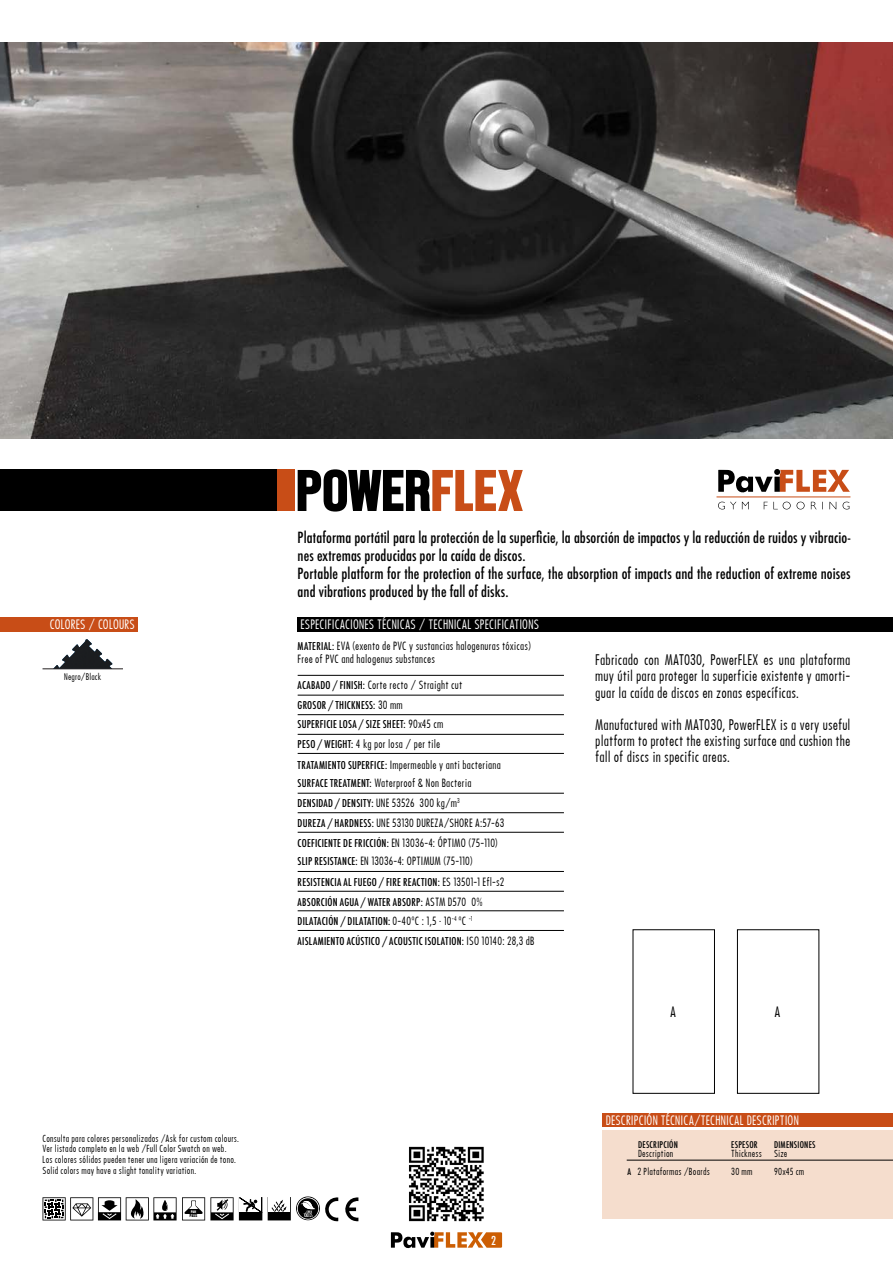
<style>
.page{position:relative;width:893px;height:1263px;background:#fff}
.page>*{position:absolute;margin:0;border:0;box-sizing:border-box;transform-origin:0 0}
.t1{font:60px "Front Page Neue";letter-spacing:-.005em;color:#000}
.t2{font:500 condensed 15px/18px "Futura";letter-spacing:.005em;color:#000}
.t3{font:500 13.5px/16.2px "Futura Cond";letter-spacing:.01em;color:#000;text-align:justify}
.t4{font:500 13.2px "Futura Cond";color:#000}
.t5{font:500 12px "Futura Cond";letter-spacing:.015em;color:#fff}
.t6{font:500 condensed 12px "Futura";color:#fff}
.t7{font:500 10.5px/12.6px "Futura Cond";letter-spacing:.02em;color:#000}
.t8{font:500 condensed 10.5px "Futura";letter-spacing:.02em;color:#000}
.t9{font:500 9px/10.8px "Futura Cond";letter-spacing:.025em;color:#000}
.t10{font:500 condensed 9px "Futura";letter-spacing:.025em;color:#000}
.t11{font:500 8.55px "Futura Cond";letter-spacing:.025em;color:#000}
.t12{font:4.5px "Front Page Neue";color:#000}
.t13{font:3.75px "Front Page Neue";color:#fff}
.s1{color:#c84d17}
.s2{font-family:"Futura";font-stretch:condensed}
.s3{font-family:"Futura Cond";font-stretch:normal}
</style>
<div class="page">
<img style="left:54px;top:639px;width:59px;height:29px">
<img style="left:1px;top:43px;width:892px;height:396px">
<div style="left:298px;top:617px;width:595px;height:14px;background:#000"></div>
<img style="left:409px;top:1146px;width:75px;height:76px">
<hr style="left:298px;top:812px;width:266px;height:1px;background:#000">
<hr style="left:298px;top:734px;width:266px;height:1px;background:#000">
<hr style="left:298px;top:753px;width:266px;height:1px;background:#000">
<hr style="left:298px;top:871px;width:266px;height:1px;background:#000">
<hr style="left:298px;top:695px;width:266px;height:1px;background:#000">
<hr style="left:298px;top:832px;width:266px;height:1px;background:#000">
<hr style="left:298px;top:675px;width:266px;height:1px;background:#000">
<hr style="left:298px;top:714px;width:266px;height:1px;background:#000">
<hr style="left:298px;top:930px;width:266px;height:1px;background:#000">
<hr style="left:298px;top:891px;width:266px;height:1px;background:#000">
<hr style="left:298px;top:910px;width:266px;height:1px;background:#000">
<hr style="left:298px;top:793px;width:266px;height:1px;background:#000">
<svg style="left:716px;top:469px;width:134px;height:40px"></svg>
<div style="left:268px;top:1197px;width:23px;height:23px;background:#000"></div>
<div style="left:268px;top:1198px;width:22px;height:14px;background:#fff"></div>
<svg style="left:272px;top:1200px;width:15px;height:12px"></svg>
<div style="left:0;top:470px;width:278px;height:41px;background:#000"></div>
<div style="left:278px;top:470px;width:17px;height:41px;background:#c84d17"></div>
<div style="left:0;top:617px;width:137px;height:14px;background:#c84d17"></div>
<hr style="left:43px;top:668px;width:80px;height:1px;background:#231f20">
<svg style="left:43px;top:1197px;width:219px;height:23px"></svg>
<svg style="left:391px;top:1231px;width:111px;height:18px"></svg>
<div style="left:603px;top:1130px;width:290px;height:89px;background:#f5ddcd"></div>
<hr style="left:627px;top:1160px;width:266px;height:1px;background:#000">
<div style="left:603px;top:1113px;width:290px;height:14px;background:#c84d17"></div>
<div style="left:633px;top:929px;width:82px;height:165px;border:1px solid #000"></div>
<div style="left:737px;top:929px;width:82px;height:165px;border:1px solid #000"></div>
<svg style="left:345px;top:1197px;width:13px;height:24px"></svg>
<svg style="left:296px;top:1196px;width:42px;height:26px"></svg>
<p class="t5" style="left:50px;top:616px;width:87px">COLORES / COLOURS</p>
<p class="t11" style="left:64px;top:672px;width:39px">Negro/Black</p>
<p class="t9" style="left:43px;top:1133px;width:198px">Consulta para colores personalizados /Ask for custom colours.<br>Ver listado completo en la web /Full Color Swatch on web.<br>Los colores sólidos pueden tener una ligera variación de tono.<br>Solid colors may have a slight tonality variation.</p>
<p class="t13" style="left:191px;top:1209px;width:6px">PAH</p>
<p class="t12" style="left:190px;top:1213px;width:9px">PASS</p>
<h1 class="t1" style="left:298px;top:458px;width:229px">POWER<span class="s1">FLEX</span></h1>
<p class="t2" style="left:298px;top:528px;width:554px">Plataforma portátil para la protección de la superficie, la absorción de impactos y la reducción de ruidos y vibracio&shy;nes extremas producidas por la caída de discos.<br>Portable platform for the protection of the surface, the absorption of impacts and the reduction of extreme noises and vibrations produced by the fall of disks.</p>
<p class="t5" style="left:301px;top:616px;width:240px">ESPECIFICACIONES TÉCNICAS / TECHNICAL SPECIFICATIONS</p>
<p class="t7" style="left:298px;top:640px;width:235px"><span class="s2">MATERIAL:</span> EVA (exento de PVC y sustancias halogenuras tóxicas)<br>Free of PVC and halogenus substances</p>
<p class="t7" style="left:298px;top:679px;width:166px"><span class="s2">ACABADO / FINISH:</span> Corte recto / Straight cut</p>
<p class="t8" style="left:298px;top:698px;width:107px">GROSOR / THICKNESS: <span class="s3">30 mm</span></p>
<p class="t8" style="left:298px;top:718px;width:147px">SUPERFICIE LOSA / SIZE SHEET: <span class="s3">90x45 cm</span></p>
<p class="t7" style="left:298px;top:738px;width:144px"><span class="s2">PESO / WEIGHT:</span> 4 kg por losa / per tile</p>
<p class="t7" style="left:298px;top:758px;width:205px"><span class="s2">TRATAMIENTO SUPERFICE:</span> Impermeable y anti bacteriana</p>
<p class="t7" style="left:298px;top:776px;width:175px"><span class="s2">SURFACE TREATMENT:</span> Waterproof &amp; Non Bacteria</p>
<p class="t8" style="left:298px;top:796px;width:164px">DENSIDAD / DENSITY: <span class="s3">UNE 53526 300 kg/m</span><sup>3</sup></p>
<p class="t7" style="left:298px;top:816px;width:208px"><span class="s2">DUREZA / HARDNESS:</span> UNE 53130 DUREZA/SHORE A:57-63</p>
<p class="t7" style="left:298px;top:836px;width:202px"><span class="s2">COEFICIENTE DE FRICCIÓN:</span> EN 13036-4: ÓPTIMO (75-110)</p>
<p class="t7" style="left:298px;top:854px;width:177px"><span class="s2">SLIP RESISTANCE:</span> EN 13036-4: OPTIMUM (75-110)</p>
<p class="t8" style="left:298px;top:875px;width:208px">RESISTENCIA AL FUEGO / FIRE REACTION: <span class="s3">ES 13501-1 Efl-s2</span></p>
<p class="t8" style="left:298px;top:895px;width:186px">ABSORCIÓN AGUA / WATER ABSORP: <span class="s3">ASTM D570 0%</span></p>
<p class="t8" style="left:298px;top:914px;width:176px">DILATACIÓN / DILATATION: <span class="s3">0-40ºC : 1,5 </span><sup>.</sup> <span class="s3">10</span><sup>-4</sup> <span class="s3">ºC</span> <sup>-1</sup></p>
<p class="t8" style="left:298px;top:934px;width:238px">AISLAMIENTO ACÚSTICO / ACOUSTIC ISOLATION: <span class="s3">ISO 10140: 28,3 dB</span></p>
<p class="t6" style="left:491px;top:1233px;width:6px">2</p>
<p class="t3" style="left:595px;top:652px;width:257px">Fabricado con MAT030, PowerFLEX es una plataforma muy útil para proteger la superficie existente y amorti&shy;guar la caída de discos en zonas específicas.</p>
<p class="t3" style="left:595px;top:717px;width:257px">Manufactured with MAT030, PowerFLEX is a very useful platform to protect the existing surface and cushion the fall of discs in specific areas.</p>
<p class="t4" style="left:670px;top:1003px;width:7px">A</p>
<p class="t4" style="left:775px;top:1003px;width:7px">A</p>
<p class="t5" style="left:606px;top:1113px;width:195px">DESCRIPCIÓN TÉCNICA/TECHNICAL DESCRIPTION</p>
<p class="t10" style="left:638px;top:1139px;width:41px">DESCRIPCIÓN</p>
<p class="t9" style="left:638px;top:1148px;width:37px">Description</p>
<p class="t10" style="left:731px;top:1139px;width:28px">ESPESOR</p>
<p class="t9" style="left:731px;top:1148px;width:32px">Thickness</p>
<p class="t10" style="left:774px;top:1139px;width:43px">DIMENSIONES</p>
<p class="t9" style="left:774px;top:1148px;width:15px">Size</p>
<p class="t9" style="left:627px;top:1166px;width:84px"><span class="s2">A</span> 2 Plataformas /Boards</p>
<p class="t9" style="left:731px;top:1166px;width:23px">30 mm</p>
<p class="t9" style="left:774px;top:1166px;width:32px">90x45 cm</p>
</div>
